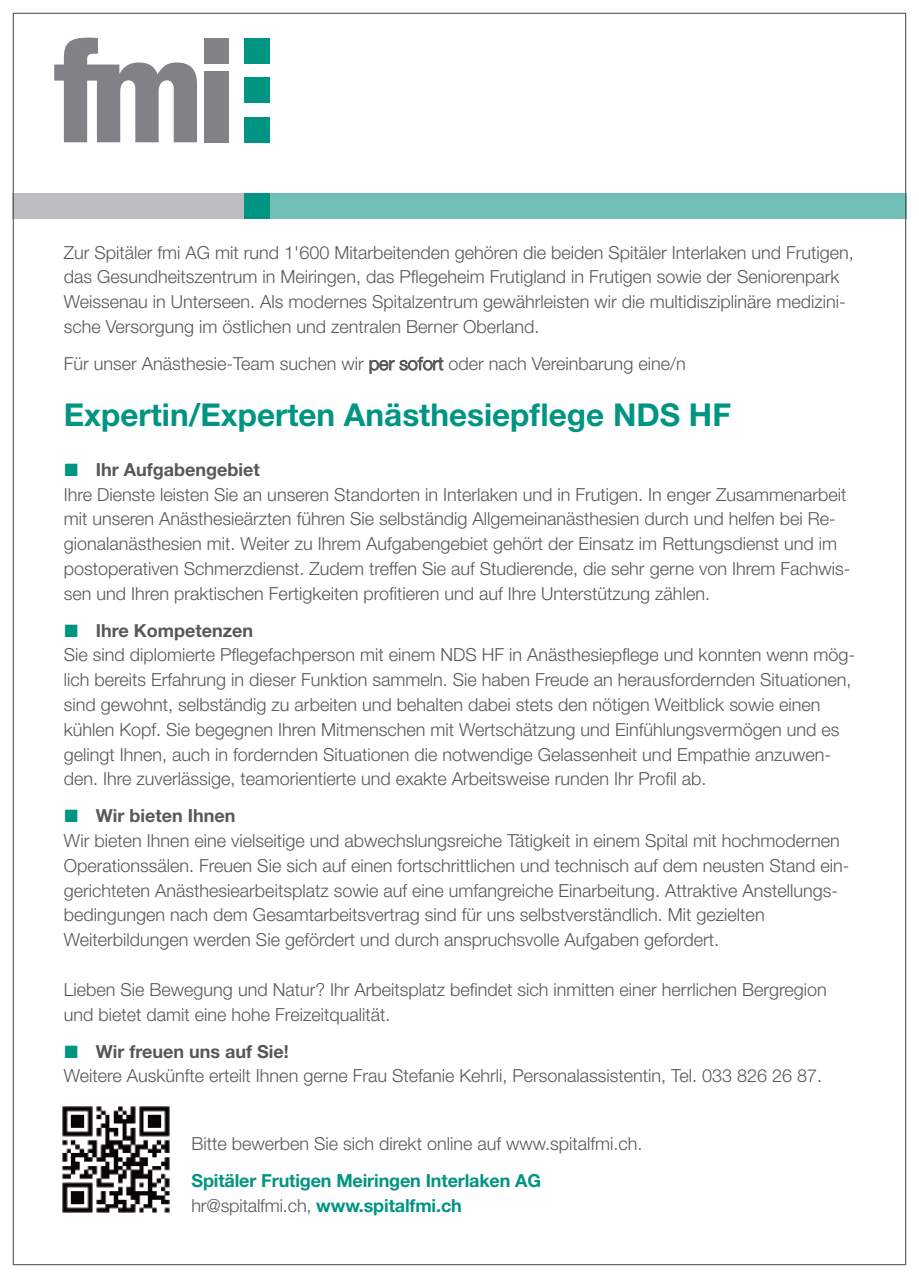
<style>
.page{position:relative;width:919px;height:1278px;background:#fff}
.page>*{position:absolute;margin:0;border:0;box-sizing:border-box;transform-origin:0 0}
.t1{font:700 31.5px "Helvetica Neue LT Com";color:#009483}
.t2{font:300 18px/24.8px "Helvetica Neue LT Com";color:#57585a}
.t3{font:700 18px/24.8px "Helvetica Neue LT Com";letter-spacing:-.01em;color:#009483}
.s1{color:#009483}
.s2{font-weight:700}
.s3{font-weight:300;color:#57585a}
</style>
<div class="page">
<div style="left:244px;top:193px;width:662px;height:25px;background:#72bfb8"></div>
<div style="left:13px;top:193px;width:231px;height:25px;background:#bcbdc0"></div>
<div style="left:244px;top:193px;width:25px;height:25px;background:#009483"></div>
<div style="left:244px;top:117px;width:26px;height:25px;background:#009483"></div>
<div style="left:244px;top:38px;width:26px;height:26px;background:#009483"></div>
<div style="left:244px;top:78px;width:26px;height:25px;background:#009483"></div>
<svg style="left:54px;top:38px;width:143px;height:104px"></svg>
<div style="left:204px;top:38px;width:25px;height:26px;background:#808285"></div>
<div style="left:204px;top:71px;width:25px;height:71px;background:#808285"></div>
<img style="left:63px;top:1106px;width:106px;height:106px">
<p class="t2" style="left:64px;top:239px;width:791px">Zur Spitäler fmi AG mit rund 1'600 Mitarbeitenden gehören die beiden Spitäler Interlaken und Frutigen, das Gesundheitszentrum in Meiringen, das Pflegeheim Frutigland in Frutigen sowie der Seniorenpark Weissenau in Unterseen. Als modernes Spitalzentrum gewährleisten wir die multidisziplinäre medizini&shy;sche Versorgung im östlichen und zentralen Berner Oberland.</p>
<p class="t2" style="left:64px;top:351px;width:623px">Für unser Anästhesie-Team suchen wir per sofort oder nach Vereinbarung eine/n</p>
<h1 class="t1" style="left:64px;top:395px;width:668px">Expertin/Experten Anästhesiepflege NDS HF</h1>
<p class="t2" style="left:64px;top:456px;width:788px"><span class="s1">◼</span> <span class="s2">Ihr Aufgabengebiet<br></span>Ihre Dienste leisten Sie an unseren Standorten in Interlaken und in Frutigen. In enger Zusammenarbeit mit unseren Anästhesieärzten führen Sie selbständig Allgemeinanästhesien durch und helfen bei Re&shy;gionalanästhesien mit. Weiter zu Ihrem Aufgabengebiet gehört der Einsatz im Rettungsdienst und im postoperativen Schmerzdienst. Zudem treffen Sie auf Studierende, die sehr gerne von Ihrem Fachwis&shy;sen und Ihren praktischen Fertigkeiten profitieren und auf Ihre Unterstützung zählen.</p>
<p class="t2" style="left:64px;top:617px;width:792px"><span class="s1">◼</span> <span class="s2">Ihre Kompetenzen<br></span>Sie sind diplomierte Pflegefachperson mit einem NDS HF in Anästhesiepflege und konnten wenn mög&shy;lich bereits Erfahrung in dieser Funktion sammeln. Sie haben Freude an herausfordernden Situationen, sind gewohnt, selbständig zu arbeiten und behalten dabei stets den nötigen Weitblick sowie einen kühlen Kopf. Sie begegnen Ihren Mitmenschen mit Wertschätzung und Einfühlungsvermögen und es gelingt Ihnen, auch in fordernden Situationen die notwendige Gelassenheit und Empathie anzuwen&shy;den. Ihre zuverlässige, teamorientierte und exakte Arbeitsweise runden Ihr Profil ab.</p>
<p class="t2" style="left:64px;top:803px;width:787px"><span class="s1">◼</span> <span class="s2">Wir bieten Ihnen<br></span>Wir bieten Ihnen eine vielseitige und abwechslungsreiche Tätigkeit in einem Spital mit hochmodernen Operationssälen. Freuen Sie sich auf einen fortschrittlichen und technisch auf dem neusten Stand ein&shy;gerichteten Anästhesiearbeitsplatz sowie auf eine umfangreiche Einarbeitung. Attraktive Anstellungs&shy;bedingungen nach dem Gesamtarbeitsvertrag sind für uns selbstverständlich. Mit gezielten Weiterbildungen werden Sie gefördert und durch anspruchsvolle Aufgaben gefordert.</p>
<p class="t2" style="left:64px;top:976px;width:764px">Lieben Sie Bewegung und Natur? Ihr Arbeitsplatz befindet sich inmitten einer herrlichen Bergregion und bietet damit eine hohe Freizeitqualität.</p>
<p class="t2" style="left:64px;top:1038px;width:759px"><span class="s1">◼</span> <span class="s2">Wir freuen uns auf Sie!<br></span>Weitere Auskünfte erteilt Ihnen gerne Frau Stefanie Kehrli, Personalassistentin, Tel. 033 826 26 87.</p>
<p class="t2" style="left:191px;top:1130px;width:452px">Bitte bewerben Sie sich direkt online auf www.spitalfmi.ch.</p>
<p class="t3" style="left:191px;top:1167px;width:351px">Spitäler Frutigen Meiringen Interlaken AG <span class="s3">hr@spitalfmi.ch,</span> www.spitalfmi.ch</p>
</div>
